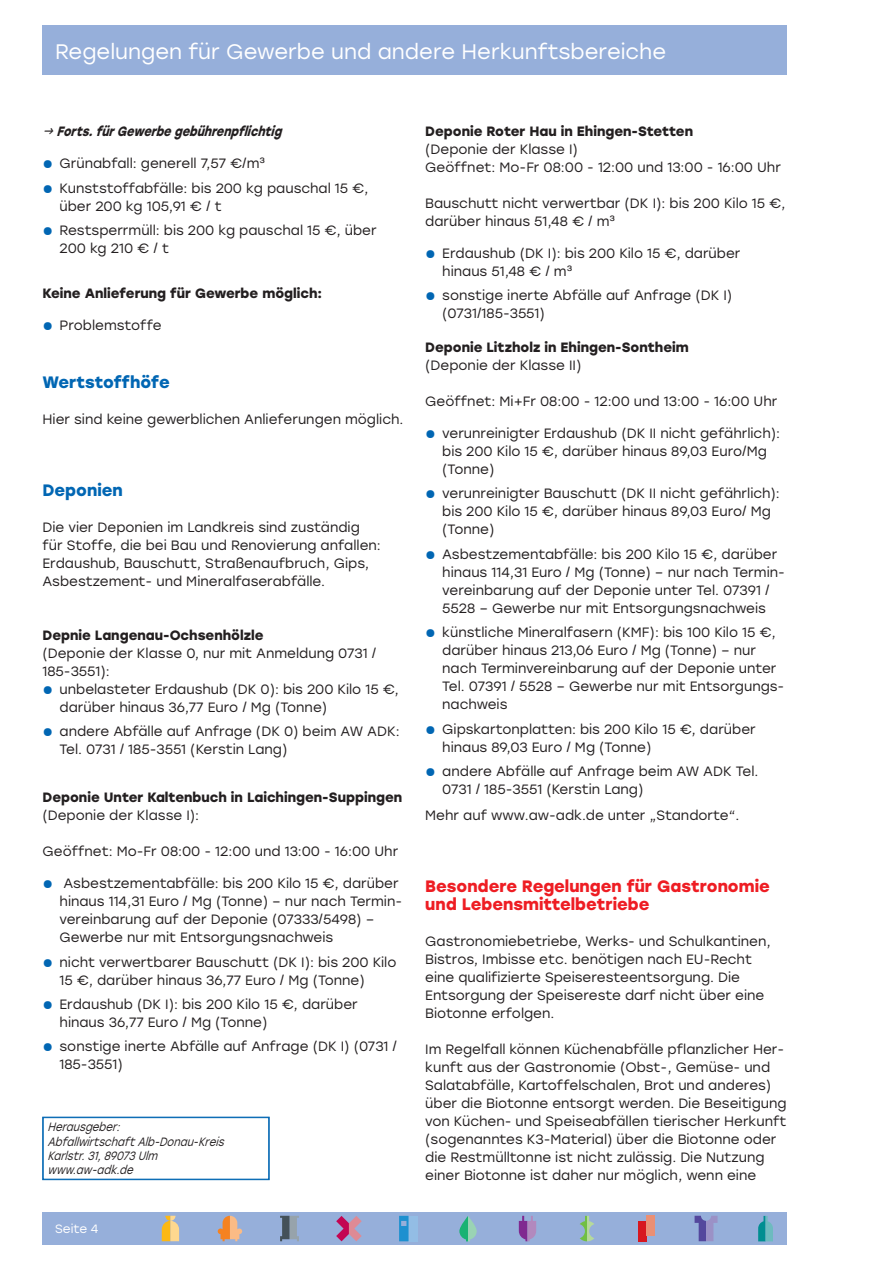
<style>
.page{position:relative;width:893px;height:1263px;background:#fff}
.page>*{position:absolute;margin:0;border:0;box-sizing:border-box;transform-origin:0 0}
.t1{font:21px "Stolzl";color:#fff}
.t2{font:700 16.5px/18px "Stolzl";color:#ee1d23}
.t3{font:700 16.5px "Stolzl";color:#0166b3}
.t4{font:13.5px/18px "Stolzl";color:#231f20}
.t5{font:700 13.5px "Stolzl";color:#231f20}
.t6{font:italic 700 13.5px "Stolzl";color:#231f20;scale:.85 1}
.t7{font:italic 12px/14.4px "Stolzl";color:#231f20;scale:.85 1}
.t8{font:12px "Stolzl";color:#fff}
.s1{font-weight:400}
.s2{color:#0166b3}
</style>
<div class="page">
<div style="left:43px;top:1212px;width:744px;height:33px;background:#96afda"></div>
<svg style="left:758px;top:1216px;width:15px;height:25px"></svg>
<svg style="left:695px;top:1216px;width:22px;height:25px"></svg>
<div style="left:638px;top:1221px;width:9px;height:20px;background:#d7171f"></div>
<div style="left:647px;top:1216px;width:8px;height:20px;background:#ea8f74"></div>
<svg style="left:580px;top:1216px;width:14px;height:25px"></svg>
<svg style="left:519px;top:1216px;width:17px;height:25px"></svg>
<svg style="left:459px;top:1216px;width:18px;height:25px"></svg>
<div style="left:409px;top:1216px;width:9px;height:25px;background:#93bde5"></div>
<svg style="left:399px;top:1216px;width:10px;height:25px"></svg>
<svg style="left:336px;top:1216px;width:26px;height:25px"></svg>
<svg style="left:280px;top:1216px;width:19px;height:25px"></svg>
<svg style="left:218px;top:1216px;width:24px;height:25px"></svg>
<svg style="left:162px;top:1216px;width:17px;height:25px"></svg>
<div style="left:43px;top:26px;width:744px;height:49px;background:#96afda"></div>
<svg style="left:42px;top:1117px;width:228px;height:63px"></svg>
<div style="left:43px;top:1117px;width:226px;height:62px;border:1px solid #0166b3"></div>
<h1 class="t1" style="left:55px;top:37px;width:612px">Regelungen für Gewerbe und andere Herkunftsbereiche</h1>
<p class="t6" style="left:43px;top:121px;width:288px"><span class="s1">→</span> Forts.fürGewerbegebührenpflichtig</p>
<p class="t4" style="left:43px;top:154px;width:224px"><span class="s2">●</span> Grünabfall: generell 7,57 €/m³</p>
<p class="t4" style="left:60px;top:178px;width:310px;text-indent:-17px"><span class="s2">●</span> Kunststoffabfälle: bis 200 kg pauschal 15 €, über 200 kg 105,91 € / t</p>
<p class="t4" style="left:60px;top:221px;width:319px;text-indent:-17px"><span class="s2">●</span> Restsperrmüll: bis 200 kg pauschal 15 €, über<br>200 kg 210 € / t</p>
<p class="t5" style="left:43px;top:283px;width:281px">Keine Anlieferung für Gewerbe möglich:</p>
<p class="t4" style="left:43px;top:316px;width:121px"><span class="s2">●</span> Problemstoffe</p>
<p class="t3" style="left:43px;top:370px;width:129px">Wertstoffhöfe</p>
<p class="t4" style="left:43px;top:409px;width:362px">Hier sind keine gewerblichen Anlieferungen möglich.</p>
<p class="t3" style="left:43px;top:478px;width:82px">Deponien</p>
<p class="t4" style="left:43px;top:517px;width:340px">Die vier Deponien im Landkreis sind zuständig für Stoffe, die bei Bau und Renovierung anfallen:<br>Erdaushub, Bauschutt, Straßenaufbruch, Gips, Asbestzement- und Mineralfaserabfälle.</p>
<p class="t5" style="left:43px;top:625px;width:222px">Depnie Langenau-Ochsenhölzle</p>
<p class="t4" style="left:43px;top:643px;width:335px">(Deponie der Klasse 0, nur mit Anmeldung 0731 /<br>185-3551):</p>
<p class="t4" style="left:60px;top:679px;width:341px;text-indent:-17px"><span class="s2">●</span> unbelasteter Erdaushub (DK 0): bis 200 Kilo 15 €, darüber hinaus 36,77 Euro / Mg (Tonne)</p>
<p class="t4" style="left:60px;top:722px;width:342px;text-indent:-17px"><span class="s2">●</span> andere Abfälle auf Anfrage (DK 0) beim AW ADK:<br>Tel. 0731 / 185-3551 (Kerstin Lang)</p>
<p class="t5" style="left:43px;top:787px;width:361px">Deponie Unter Kaltenbuch in Laichingen-Suppingen</p>
<p class="t4" style="left:43px;top:805px;width:158px">(Deponie der Klasse I):</p>
<p class="t4" style="left:43px;top:841px;width:357px">Geöffnet: Mo-Fr 08:00 - 12:00 und 13:00 - 16:00 Uhr</p>
<p class="t4" style="left:60px;top:874px;width:344px;text-indent:-17px"><span class="s2">●</span> Asbestzementabfälle: bis 200 Kilo 15 €, darüber hinaus 114,31 Euro / Mg (Tonne) – nur nach Termin&shy;vereinbarung auf der Deponie (07333/5498) – Gewerbe nur mit Entsorgungsnachweis</p>
<p class="t4" style="left:60px;top:952px;width:338px;text-indent:-17px"><span class="s2">●</span> nicht verwertbarer Bauschutt (DK I): bis 200 Kilo<br>15 €, darüber hinaus 36,77 Euro / Mg (Tonne)</p>
<p class="t4" style="left:60px;top:995px;width:300px;text-indent:-17px"><span class="s2">●</span> Erdaushub (DK I): bis 200 Kilo 15 €, darüber hinaus 36,77 Euro / Mg (Tonne)</p>
<p class="t4" style="left:60px;top:1037px;width:339px;text-indent:-17px"><span class="s2">●</span> sonstige inerte Abfälle auf Anfrage (DK I) (0731 /<br>185-3551)</p>
<p class="t7" style="left:48px;top:1119px;width:214px">Herausgeber:<br>AbfallwirtschaftAlb-Donau-Kreis<br>Karlstr.31,89073Ulm www.aw-adk.de</p>
<p class="t8" style="left:55px;top:1221px;width:45px">Seite 4</p>
<p class="t5" style="left:425px;top:121px;width:269px">Deponie Roter Hau in Ehingen-Stetten</p>
<p class="t4" style="left:425px;top:139px;width:357px">(Deponie der Klasse I)<br>Geöffnet: Mo-Fr 08:00 - 12:00 und 13:00 - 16:00 Uhr</p>
<p class="t4" style="left:425px;top:193px;width:362px">Bauschutt nicht verwertbar (DK I): bis 200 Kilo 15 €, darüber hinaus 51,48 € / m³</p>
<p class="t4" style="left:442px;top:244px;width:300px;text-indent:-17px"><span class="s2">●</span> Erdaushub (DK I): bis 200 Kilo 15 €, darüber hinaus 51,48 € / m³</p>
<p class="t4" style="left:442px;top:286px;width:292px;text-indent:-17px"><span class="s2">●</span> sonstige inerte Abfälle auf Anfrage (DK I) (0731/185-3551)</p>
<p class="t5" style="left:425px;top:337px;width:265px">Deponie Litzholz in Ehingen-Sontheim</p>
<p class="t4" style="left:425px;top:355px;width:158px">(Deponie der Klasse II)</p>
<p class="t4" style="left:425px;top:391px;width:354px">Geöffnet: Mi+Fr 08:00 - 12:00 und 13:00 - 16:00 Uhr</p>
<p class="t4" style="left:442px;top:424px;width:339px;text-indent:-17px"><span class="s2">●</span> verunreinigter Erdaushub (DK II nicht gefährlich): bis 200 Kilo 15 €, darüber hinaus 89,03 Euro/Mg (Tonne)</p>
<p class="t4" style="left:442px;top:484px;width:339px;text-indent:-17px"><span class="s2">●</span> verunreinigter Bauschutt (DK II nicht gefährlich): bis 200 Kilo 15 €, darüber hinaus 89,03 Euro/ Mg (Tonne)</p>
<p class="t4" style="left:442px;top:544px;width:344px;text-indent:-17px"><span class="s2">●</span> Asbestzementabfälle: bis 200 Kilo 15 €, darüber hinaus 114,31 Euro / Mg (Tonne) – nur nach Termin&shy;vereinbarung auf der Deponie unter Tel. 07391 / 5528 – Gewerbe nur mit Entsorgungsnachweis</p>
<p class="t4" style="left:442px;top:623px;width:344px;text-indent:-17px"><span class="s2">●</span> künstliche Mineralfasern (KMF): bis 100 Kilo 15 €, darüber hinaus 213,06 Euro / Mg (Tonne) – nur nach Terminvereinbarung auf der Deponie unter Tel. 07391 / 5528 – Gewerbe nur mit Entsorgungs&shy;nachweis</p>
<p class="t4" style="left:442px;top:719px;width:315px;text-indent:-17px"><span class="s2">●</span> Gipskartonplatten: bis 200 Kilo 15 €, darüber hinaus 89,03 Euro / Mg (Tonne)</p>
<p class="t4" style="left:442px;top:762px;width:318px;text-indent:-17px"><span class="s2">●</span> andere Abfälle auf Anfrage beim AW ADK Tel.<br>0731 / 185-3551 (Kerstin Lang)</p>
<p class="t4" style="left:425px;top:805px;width:316px">Mehr auf www.aw-adk.de unter „Standorte“.</p>
<p class="t2" style="left:425px;top:876px;width:346px">Besondere Regelungen für Gastronomie und Lebensmittelbetriebe</p>
<p class="t4" style="left:425px;top:931px;width:347px">Gastronomiebetriebe, Werks- und Schulkantinen, Bistros, Imbisse etc. benötigen nach EU-Recht eine qualifizierte Speiseresteentsorgung. Die Entsorgung der Speisereste darf nicht über eine Biotonne erfolgen.</p>
<p class="t4" style="left:425px;top:1039px;width:363px">Im Regelfall können Küchenabfälle pflanzlicher Her&shy;kunft aus der Gastronomie (Obst-, Gemüse- und Salatabfälle, Kartoffelschalen, Brot und anderes) über die Biotonne entsorgt werden. Die Beseitigung von Küchen- und Speiseabfällen tierischer Herkunft (sogenanntes K3-Material) über die Biotonne oder die Restmülltonne ist nicht zulässig. Die Nutzung einer Biotonne ist daher nur möglich, wenn eine</p>
</div>
